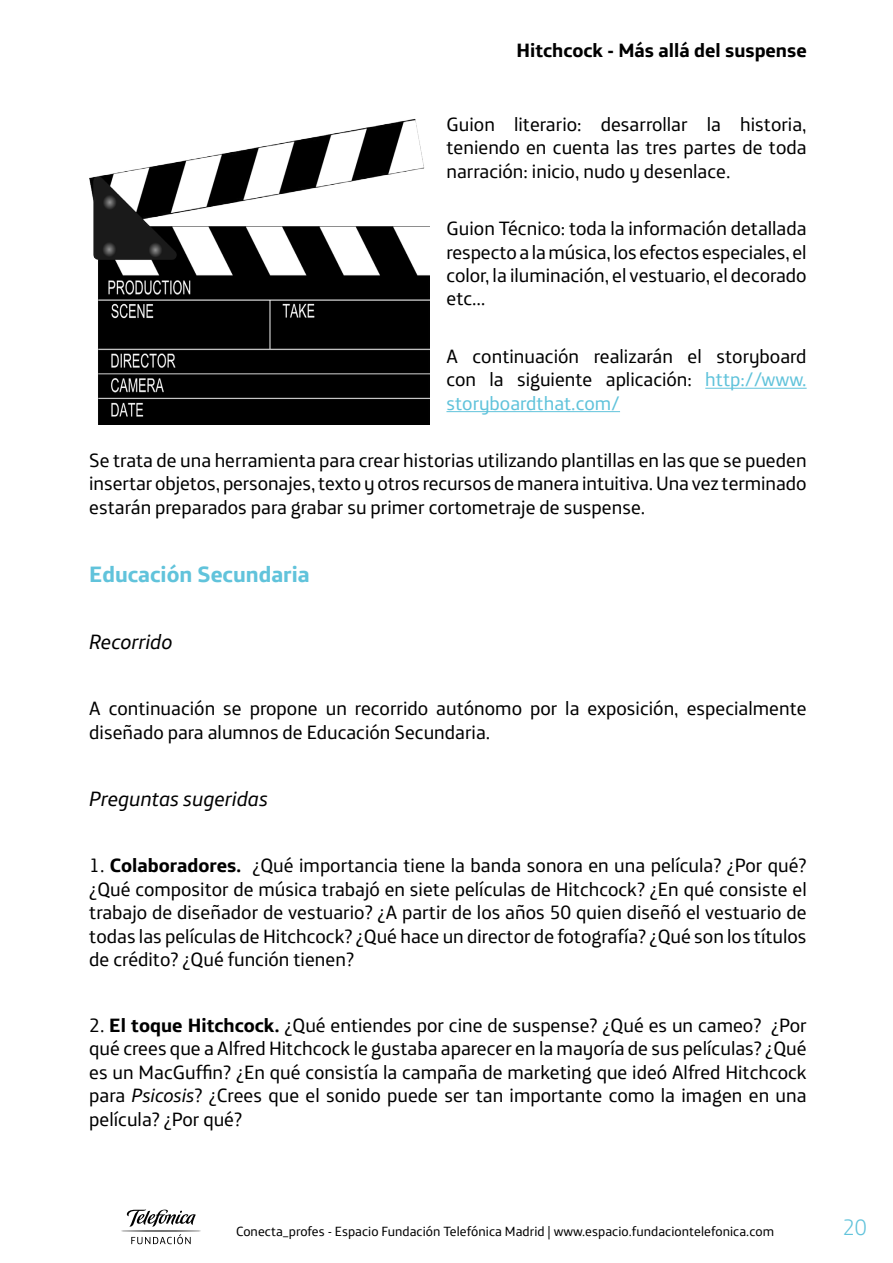
<style>
.page{position:relative;width:893px;height:1263px;background:#fff}
.page>*{position:absolute;margin:0;border:0;box-sizing:border-box;transform-origin:0 0}
.t1{font:700 22.5px "Telefonica Text";color:#61c3db}
.t2{font:300 22.5px "Telefonica Headline";color:#61c3db}
.t3{font:italic 21px "Telefonica Text";color:#000}
.t4{font:19.5px/23.4px "Telefonica Text";color:#000;text-align:justify}
.t5{font:700 19.5px "Telefonica Text";color:#000}
.t6{font:13.5px "Telefonica Text";letter-spacing:.005em;color:#000}
.s1{color:#61c3db}
.s2{font-weight:700}
.s3{font-style:italic}
</style>
<div class="page">
<svg style="left:121px;top:1209px;width:80px;height:35px"></svg>
<hr style="left:705px;top:388px;width:102px;height:1px;background:#61c3db">
<hr style="left:446px;top:411px;width:174px;height:1px;background:#61c3db">
<img style="left:89px;top:119px;width:340px;height:306px">
<p class="t5" style="left:516px;top:33px;width:292px">Hitchcock - Más allá del suspense</p>
<p class="t4" style="left:446px;top:111px;width:362px">Guion literario: desarrollar la historia, teniendo en cuenta las tres partes de toda narración: inicio, nudo y desenlace.</p>
<p class="t4" style="left:446px;top:215px;width:362px">Guion Técnico: toda la información detallada respecto a la música, los efectos especiales, el color, la iluminación, el vestuario, el decorado etc…</p>
<p class="t4" style="left:446px;top:342px;width:362px">A continuación realizarán el storyboard con la siguiente aplicación: <span class="s1">http://www. storyboardthat.com/</span></p>
<p class="t4" style="left:89px;top:447px;width:719px">Se trata de una herramienta para crear historias utilizando plantillas en las que se pueden insertar objetos, personajes, texto y otros recursos de manera intuitiva. Una vez terminado estarán preparados para grabar su primer cortometraje de suspense.</p>
<p class="t1" style="left:89px;top:554px;width:222px">Educación Secundaria</p>
<p class="t3" style="left:89px;top:625px;width:85px">Recorrido</p>
<p class="t4" style="left:89px;top:695px;width:719px">A continuación se propone un recorrido autónomo por la exposición, especialmente diseñado para alumnos de Educación Secundaria.</p>
<p class="t3" style="left:89px;top:782px;width:180px">Preguntas sugeridas</p>
<p class="t4" style="left:89px;top:852px;width:719px">1. <span class="s2">Colaboradores.</span> ¿Qué importancia tiene la banda sonora en una película? ¿Por qué? ¿Qué compositor de música trabajó en siete películas de Hitchcock? ¿En qué consiste el trabajo de diseñador de vestuario? ¿A partir de los años 50 quien diseñó el vestuario de todas las películas de Hitchcock? ¿Qué hace un director de fotografía? ¿Qué son los títulos de crédito? ¿Qué función tienen?</p>
<p class="t4" style="left:89px;top:1011px;width:719px">2. <span class="s2">El toque Hitchcock.</span> ¿Qué entiendes por cine de suspense? ¿Qué es un cameo? ¿Por qué crees que a Alfred Hitchcock le gustaba aparecer en la mayoría de sus películas? ¿Qué es un MacGuffin? ¿En qué consistía la campaña de marketing que ideó Alfred Hitchcock para <span class="s3">Psicosis</span>? ¿Crees que el sonido puede ser tan importante como la imagen en una película? ¿Por qué?</p>
<p class="t6" style="left:236px;top:1220px;width:539px">Conecta_profes - Espacio Fundación Telefónica Madrid | www.espacio.fundaciontelefonica.com</p>
<p class="t2" style="left:843px;top:1209px;width:25px">20</p>
</div>
